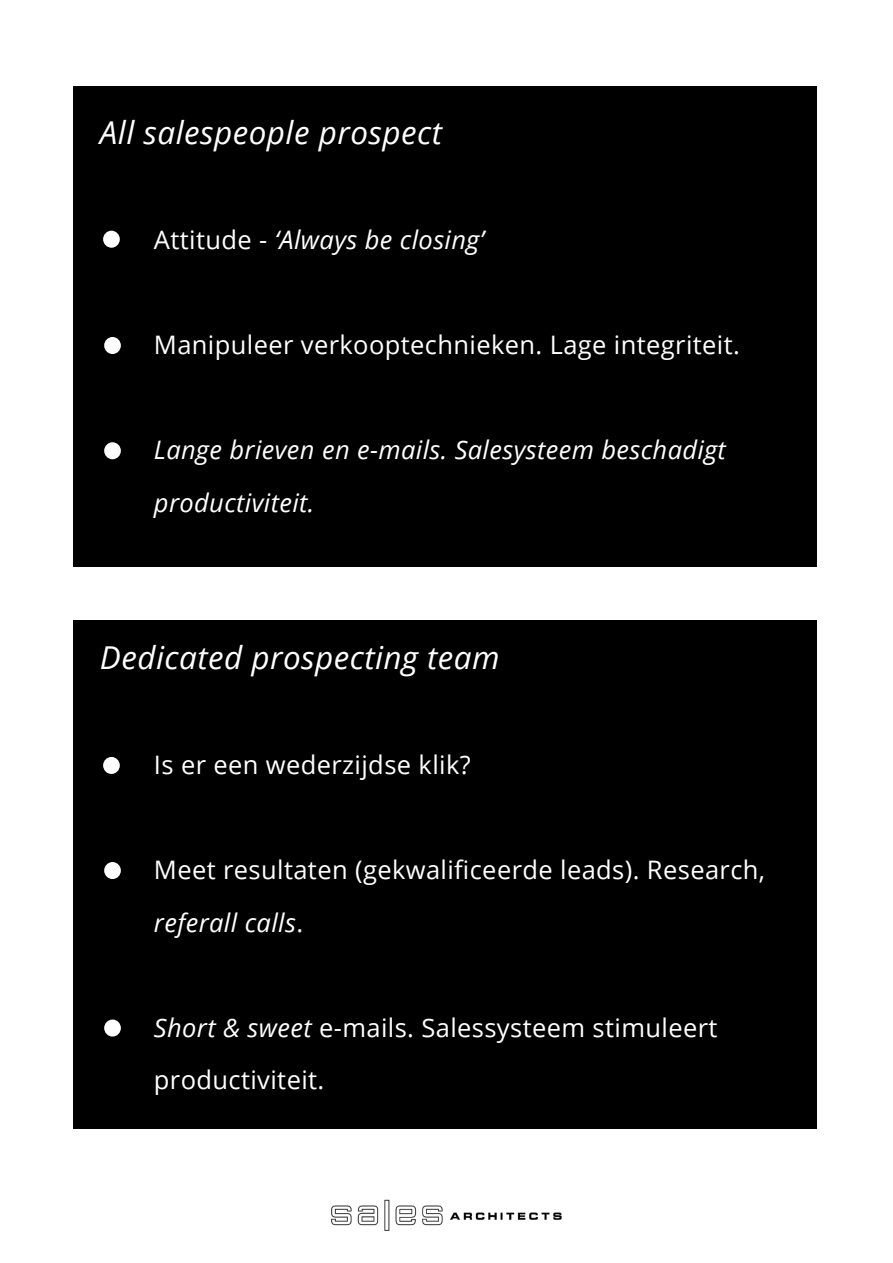
<style>
.page{position:relative;width:893px;height:1263px;background:#fff}
.page>*{position:absolute;margin:0;border:0;box-sizing:border-box;transform-origin:0 0}
.t1{font:italic 31.5px "Open Sans";letter-spacing:.015em;color:#fff}
.t2{font:25.5px/52.5px "Open Sans";letter-spacing:.015em;color:#fff}
.t3{font:italic 25.5px/52.5px "Open Sans";letter-spacing:.015em;color:#fff}
.s1{font-style:normal}
.s2{font-style:italic}
</style>
<div class="page">
<div style="left:73px;top:86px;width:743px;height:481px;background:#000"></div>
<div style="left:73px;top:620px;width:743px;height:509px;background:#000"></div>
<div style="left:103px;top:231px;width:17px;height:17px;background:#fff;border-radius:50%"></div>
<div style="left:104px;top:337px;width:17px;height:17px;background:#fff;border-radius:50%"></div>
<div style="left:104px;top:442px;width:17px;height:17px;background:#fff;border-radius:50%"></div>
<div style="left:103px;top:757px;width:17px;height:17px;background:#fff;border-radius:50%"></div>
<div style="left:104px;top:862px;width:17px;height:17px;background:#fff;border-radius:50%"></div>
<div style="left:104px;top:1019px;width:17px;height:17px;background:#fff;border-radius:50%"></div>
<img style="left:330px;top:1199px;width:113px;height:32px">
<img style="left:450px;top:1212px;width:112px;height:8px">
<p class="t1" style="left:100px;top:111px;width:343px">All salespeople prospect</p>
<p class="t3" style="left:154px;top:213px;width:332px"><span class="s1">Attitude -</span> ‘Always be closing’</p>
<p class="t2" style="left:154px;top:318px;width:587px">Manipuleer verkooptechnieken. Lage integriteit.</p>
<p class="t3" style="left:154px;top:423px;width:573px">Lange brieven en e-mails. Salesysteem beschadigt productiviteit.</p>
<p class="t1" style="left:100px;top:636px;width:401px">Dedicated prospecting team</p>
<p class="t2" style="left:154px;top:738px;width:318px">Is er een wederzijdse klik?</p>
<p class="t2" style="left:154px;top:843px;width:613px">Meet resultaten (gekwalificeerde leads). Research, <span class="s2">referall calls</span>.</p>
<p class="t2" style="left:154px;top:1000px;width:565px"><span class="s2">Short &amp; sweet</span> e-mails. Salessysteem stimuleert productiviteit.</p>
</div>
